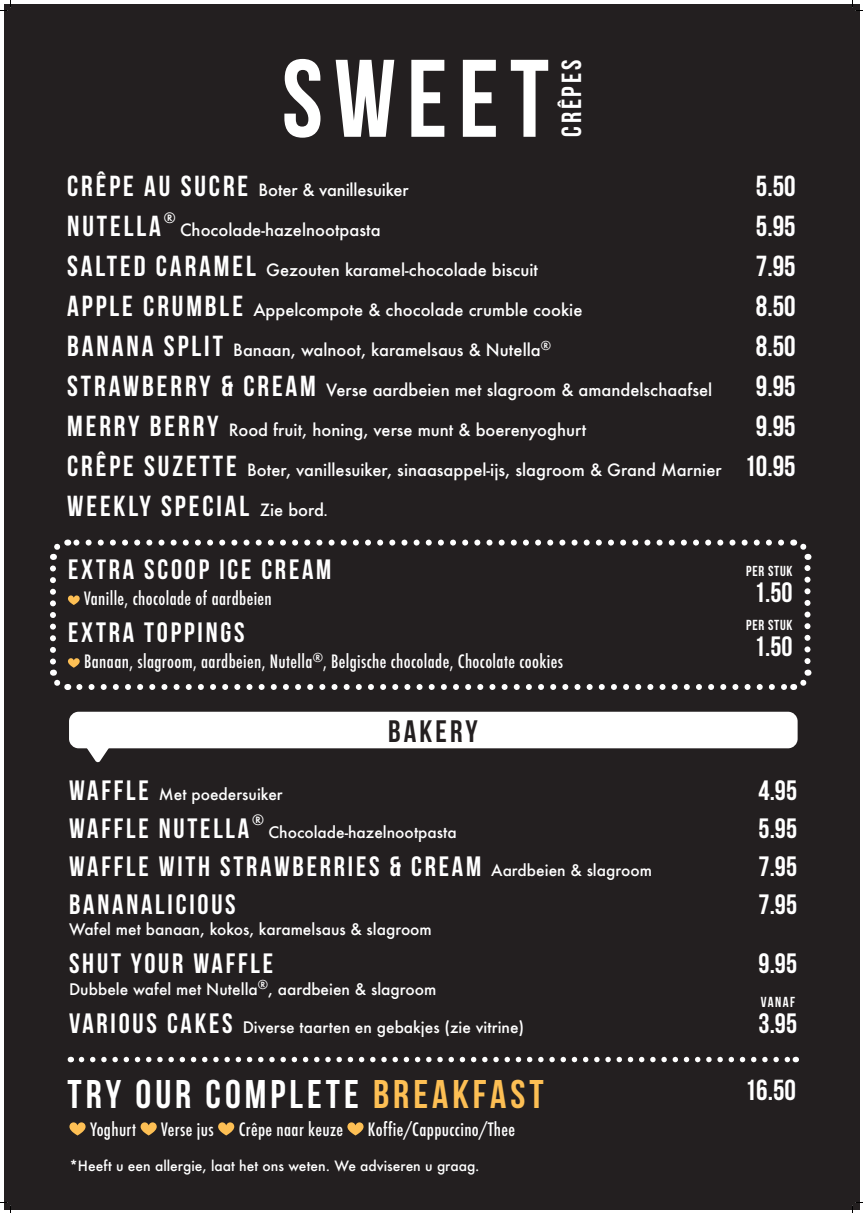
<style>
.page{position:relative;width:863px;height:1213px;background:#fff}
.page>*{position:absolute;margin:0;border:0;box-sizing:border-box;transform-origin:0 0}
.t1{font:110px "Bebas Neue";letter-spacing:.1em;color:#fff}
.t2{font:40px "Bebas Neue";letter-spacing:.1em;color:#fff}
.t3{font:31px "Bebas Neue";letter-spacing:.1em;color:#231f20}
.t4{font:29px "Bebas Neue";letter-spacing:.1em;color:#fff}
.t5{font:28px "Bebas Neue";letter-spacing:.1em;color:#fff}
.t6{font:27.7px "Bebas Neue";letter-spacing:.1em;color:#fff}
.t7{font:500 condensed 17.95px "Futura";letter-spacing:.02em;color:#fff}
.t8{font:500 16.5px "Futura";color:#fff}
.t9{font:500 15.5px "Futura";color:#fff}
.t10{font:14.5px "Bebas Neue";letter-spacing:.05em;color:#fff}
.t11{font:500 13.85px "Futura";color:#fff}
.s1{font-family:"Bebas Neue";font-weight:400;font-size:29px}
.s2{font-family:"Futura";font-weight:500;font-size:16.5px}
.s3{font-size:16.5px}
.s4{font-family:"Bebas Neue";font-weight:400;font-size:28px}
.s5{font-family:"Futura";font-weight:500;font-size:15.5px}
.s6{color:#fdbf54}
</style>
<div class="page">
<div style="left:4px;top:4px;width:855px;height:1206px;background:#231f20"></div>
<div style="left:69px;top:712px;width:729px;height:36px;background:#fff;border-radius:10px"></div>
<svg style="left:70px;top:743px;width:56px;height:20px"></svg>
<svg style="left:50px;top:539px;width:762px;height:151px"></svg>
<svg style="left:69px;top:1122px;width:17px;height:13px"></svg>
<svg style="left:141px;top:1122px;width:16px;height:13px"></svg>
<svg style="left:218px;top:1122px;width:16px;height:13px"></svg>
<svg style="left:347px;top:1122px;width:17px;height:13px"></svg>
<svg style="left:82px;top:1057px;width:714px;height:5px"></svg>
<svg style="left:0;top:0;width:11px;height:11px"></svg>
<svg style="left:0;top:1202px;width:11px;height:11px"></svg>
<svg style="left:852px;top:0;width:11px;height:11px"></svg>
<svg style="left:852px;top:1202px;width:11px;height:11px"></svg>
<h1 class="t1" style="left:282px;top:38px;width:269px">SWEET</h1>
<h3 class="t6" style="left:556px;top:137px;width:78px;rotate:-90deg">CRÊPES</h3>
<p class="t8" style="left:67px;top:178px;width:343px"><span class="s1">CRÊPE AU SUCRE</span> Boter &amp; vanillesuiker</p>
<h3 class="t4" style="left:756px;top:170px;width:41px">5.50</h3>
<h3 class="t4" style="left:67px;top:210px;width:110px">NUTELLA<sup>®</sup></h3>
<p class="t8" style="left:180px;top:218px;width:202px">Chocolade-hazelnootpasta</p>
<h3 class="t4" style="left:756px;top:210px;width:41px">5.95</h3>
<p class="t8" style="left:67px;top:258px;width:472px"><span class="s1">SALTED CARAMEL</span> Gezouten karamel-chocolade biscuit</p>
<h3 class="t4" style="left:756px;top:250px;width:41px">7.95</h3>
<p class="t8" style="left:67px;top:298px;width:517px"><span class="s1">APPLE CRUMBLE</span> Appelcompote &amp; chocolade crumble cookie</p>
<h3 class="t4" style="left:756px;top:290px;width:41px">8.50</h3>
<p class="t8" style="left:67px;top:338px;width:485px"><span class="s1">BANANA SPLIT</span> Banaan, walnoot, karamelsaus &amp; Nutella<sup>®</sup></p>
<h3 class="t4" style="left:756px;top:330px;width:41px">8.50</h3>
<p class="t8" style="left:67px;top:378px;width:646px"><span class="s1">STRAWBERRY &amp; CREAM</span> Verse aardbeien met slagroom &amp; amandelschaafsel</p>
<h3 class="t4" style="left:756px;top:370px;width:41px">9.95</h3>
<p class="t8" style="left:67px;top:418px;width:521px"><span class="s1">MERRY BERRY</span> Rood fruit, honing, verse munt &amp; boerenyoghurt</p>
<h3 class="t4" style="left:756px;top:410px;width:41px">9.95</h3>
<p class="t8" style="left:67px;top:458px;width:730px"><span class="s1">CRÊPE SUZETTE</span> Boter, vanillesuiker, sinaasappel-ijs, slagroom &amp; Grand Marnier <span class="s1">10.95</span></p>
<h3 class="t4" style="left:67px;top:490px;width:261px">WEEKLY SPECIAL <span class="s2">Zie bord</span><span class="s3">.</span></h3>
<h3 class="t5" style="left:68px;top:554px;width:265px">EXTRA SCOOP ICE CREAM</h3>
<p class="t7" style="left:84px;top:587px;width:189px">Vanille, chocolade of aardbeien</p>
<h3 class="t5" style="left:68px;top:617px;width:178px">EXTRA TOPPINGS</h3>
<p class="t7" style="left:84px;top:650px;width:480px">Banaan, slagroom, aardbeien, Nutella<sup>®</sup>, Belgische chocolade, Chocolate cookies</p>
<h3 class="t3" style="left:388px;top:715px;width:91px">BAKERY</h3>
<p class="t10" style="left:746px;top:563px;width:48px">PER STUK</p>
<h3 class="t5" style="left:754px;top:577px;width:40px">1.50</h3>
<p class="t10" style="left:746px;top:617px;width:48px">PER STUK</p>
<h3 class="t5" style="left:754px;top:631px;width:40px">1.50</h3>
<p class="t9" style="left:69px;top:783px;width:215px"><span class="s4">WAFFLE</span> Met poedersuiker</p>
<h3 class="t5" style="left:759px;top:775px;width:40px">4.95</h3>
<h3 class="t5" style="left:69px;top:813px;width:196px">WAFFLE NUTELLA<sup>®</sup></h3>
<p class="t9" style="left:268px;top:821px;width:190px">Chocolade-hazelnootpasta</p>
<h3 class="t5" style="left:759px;top:813px;width:40px">5.95</h3>
<h3 class="t5" style="left:69px;top:851px;width:584px">WAFFLE WITH STRAWBERRIES &amp; CREAM <span class="s5">Aardbeien &amp; slagroom</span></h3>
<h3 class="t5" style="left:759px;top:851px;width:40px">7.95</h3>
<h3 class="t5" style="left:69px;top:889px;width:168px">BANANALICIOUS</h3>
<h3 class="t5" style="left:759px;top:889px;width:40px">7.95</h3>
<p class="t9" style="left:69px;top:918px;width:364px">Wafel met banaan, kokos, karamelsaus &amp; slagroom</p>
<h3 class="t5" style="left:69px;top:948px;width:206px">SHUT YOUR WAFFLE</h3>
<h3 class="t5" style="left:759px;top:948px;width:40px">9.95</h3>
<p class="t9" style="left:69px;top:978px;width:369px">Dubbele wafel met Nutella<sup>®</sup>, aardbeien &amp; slagroom</p>
<p class="t9" style="left:69px;top:1016px;width:457px"><span class="s4">VARIOUS CAKES</span> Diverse taarten en gebakjes (zie vitrine)</p>
<h3 class="t5" style="left:759px;top:1008px;width:40px">3.95</h3>
<p class="t10" style="left:761px;top:994px;width:36px">VANAF</p>
<h2 class="t2" style="left:68px;top:1073px;width:478px">TRY OUR COMPLETE <span class="s6">BREAKFAST</span></h2>
<h3 class="t4" style="left:745px;top:1074px;width:53px">16.50</h3>
<p class="t7" style="left:90px;top:1117px;width:48px">Yoghurt</p>
<p class="t7" style="left:161px;top:1117px;width:54px">Verse jus</p>
<p class="t7" style="left:239px;top:1117px;width:106px">Crêpe naar keuze</p>
<p class="t7" style="left:368px;top:1117px;width:149px">Koffie/Cappuccino/Thee</p>
<p class="t11" style="left:69px;top:1157px;width:412px">*Heeft u een allergie, laat het ons weten. We adviseren u graag.</p>
</div>
